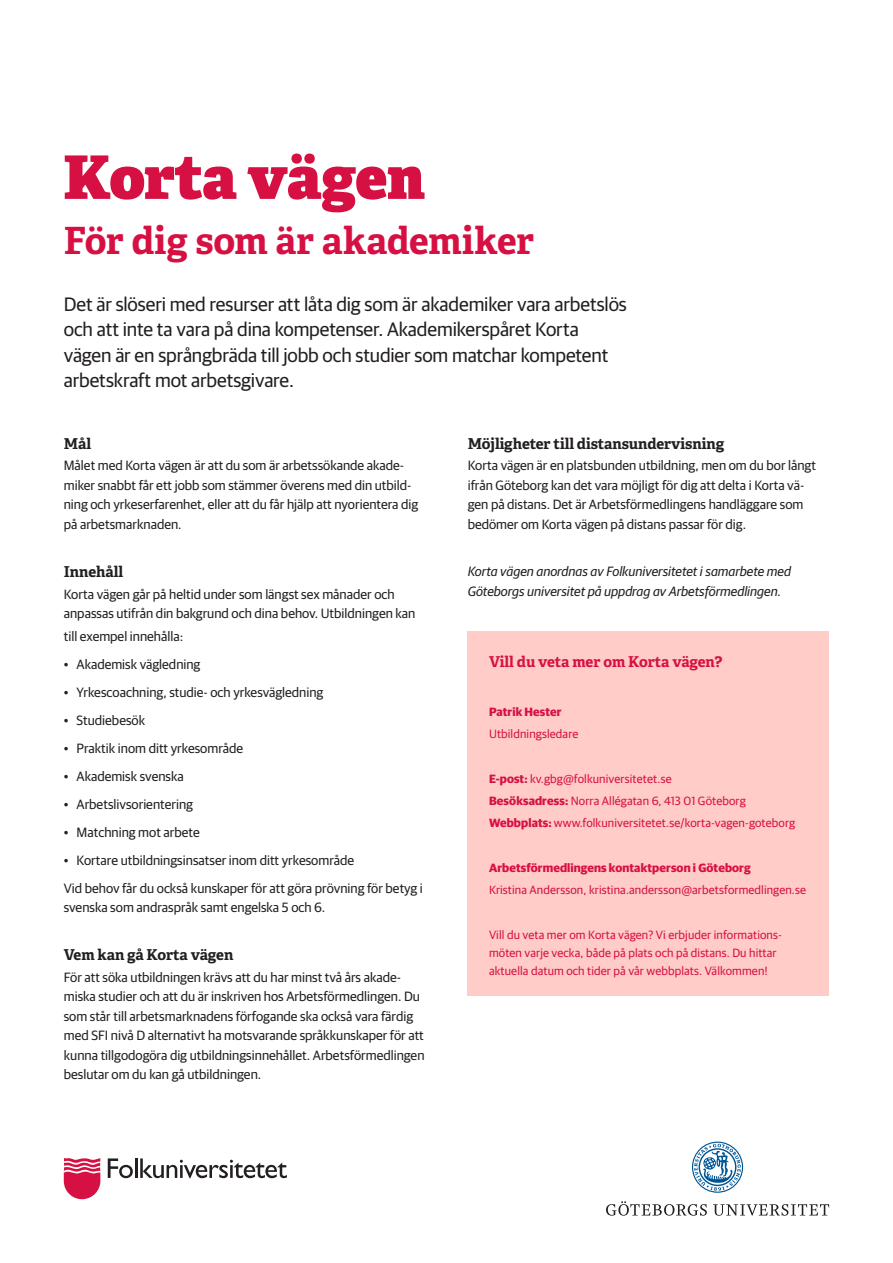
<style>
.page{position:relative;width:893px;height:1263px;background:#fff}
.page>*{position:absolute;margin:0;border:0;box-sizing:border-box;transform-origin:0 0}
.R1{font:800 60px "Adelle";letter-spacing:-.01em;color:#d71043}
.R1-2{font:700 37.5px "Adelle";letter-spacing:-.005em;color:#d71043}
.Ingress{font:19.5px/25.5px "Guardian Sans";letter-spacing:-.01em;color:#231f20}
.t1{font:700 15px "Adelle";letter-spacing:-.005em;color:#231f20}
.t2{font:700 15px "Adelle";letter-spacing:-.01em;color:#d71043}
.t3{font:13.5px/19.5px "Guardian Sans";color:#231f20}
.t4{font:italic 13.5px/19.5px "Guardian Sans";color:#231f20}
.t5{font:12px/22.2px "Guardian Sans";letter-spacing:.01em;color:#d71043}
.t6{font:700 12px "Guardian Sans";letter-spacing:.01em;color:#d71043}
.s1{font-weight:700}
</style>
<div class="page">
<div style="left:468px;top:631px;width:361px;height:365px;background:#ffccc7"></div>
<svg style="left:64px;top:1158px;width:36px;height:41px"></svg>
<svg style="left:108px;top:1158px;width:25px;height:20px"></svg>
<hr style="left:135px;top:1158px;width:2px;height:20px;background:#231f20">
<svg style="left:140px;top:1158px;width:147px;height:20px"></svg>
<svg style="left:606px;top:1201px;width:101px;height:15px"></svg>
<svg style="left:713px;top:1204px;width:116px;height:12px"></svg>
<svg style="left:692px;top:1141px;width:51px;height:52px"></svg>
<p class="R1" style="left:64px;top:138px;width:362px">Korta vägen</p>
<p class="R1-2" style="left:64px;top:217px;width:472px">För dig som är akademiker</p>
<p class="Ingress" style="left:64px;top:290px;width:565px">Det är slöseri med resurser att låta dig som är akademiker vara arbetslös och att inte ta vara på dina kompetenser. Akademikerspåret Korta vägen är en språngbräda till jobb och studier som matchar kompetent arbetskraft mot arbetsgivare.</p>
<p class="t1" style="left:64px;top:434px;width:29px">Mål</p>
<p class="t3" style="left:64px;top:455px;width:356px">Målet med Korta vägen är att du som är arbetssökande akade&shy;miker snabbt får ett jobb som stämmer överens med din utbild&shy;ning och yrkeserfarenhet, eller att du får hjälp att nyorientera dig på arbetsmarknaden.</p>
<p class="t1" style="left:64px;top:562px;width:61px">Innehåll</p>
<p class="t3" style="left:64px;top:583px;width:353px">Korta vägen går på heltid under som längst sex månader och anpassas utifrån din bakgrund och dina behov. Utbildningen kan</p>
<p class="t3" style="left:64px;top:625px;width:121px">till exempel innehålla:</p>
<p class="t3" style="left:64px;top:653px;width:138px">• Akademisk vägledning</p>
<p class="t3" style="left:64px;top:681px;width:261px">• Yrkescoachning, studie- och yrkesvägledning</p>
<p class="t3" style="left:64px;top:709px;width:83px">• Studiebesök</p>
<p class="t3" style="left:64px;top:737px;width:181px">• Praktik inom ditt yrkesområde</p>
<p class="t3" style="left:64px;top:765px;width:122px">• Akademisk svenska</p>
<p class="t3" style="left:64px;top:793px;width:131px">• Arbetslivsorientering</p>
<p class="t3" style="left:64px;top:821px;width:138px">• Matchning mot arbete</p>
<p class="t3" style="left:64px;top:845px;width:361px;line-height:28px">• Kortare utbildningsinsatser inom ditt yrkesområde<br>Vid behov får du också kunskaper för att göra prövning för betyg i</p>
<p class="t3" style="left:64px;top:897px;width:263px">svenska som andraspråk samt engelska 5 och 6.</p>
<p class="t1" style="left:64px;top:945px;width:171px">Vem kan gå Korta vägen</p>
<p class="t3" style="left:64px;top:966px;width:362px">För att söka utbildningen krävs att du har minst två års akade&shy;miska studier och att du är inskriven hos Arbetsförmedlingen. Du som står till arbetsmarknadens förfogande ska också vara färdig med SFI nivå D alternativt ha motsvarande språkkunskaper för att kunna tillgodogöra dig utbildningsinnehållet. Arbetsförmedlingen beslutar om du kan gå utbildningen.</p>
<p class="t1" style="left:468px;top:434px;width:258px">Möjligheter till distansundervisning</p>
<p class="t3" style="left:468px;top:455px;width:350px">Korta vägen är en platsbunden utbildning, men om du bor långt ifrån Göteborg kan det vara möjligt för dig att delta i Korta vä&shy;gen på distans. Det är Arbetsförmedlingens handläggare som bedömer om Korta vägen på distans passar för dig.</p>
<p class="t4" style="left:468px;top:561px;width:325px">Korta vägen anordnas av Folkuniversitetet i samarbete med<br>Göteborgs universitet på uppdrag av Arbetsförmedlingen.</p>
<p class="t2" style="left:489px;top:652px;width:235px">Vill du veta mer om Korta vägen?</p>
<p class="t6" style="left:489px;top:703px;width:74px">Patrik Hester</p>
<p class="t5" style="left:489px;top:722px;width:91px">Utbildningsledare</p>
<p class="t5" style="left:489px;top:766px;width:308px"><span class="s1">E-post:</span> kv.gbg@folkuniversitetet.se<br><span class="s1">Besöksadress:</span> Norra Allégatan 6, 413 01 Göteborg<br><span class="s1">Webbplats:</span> www.folkuniversitetet.se/korta-vagen-goteborg</p>
<p class="t6" style="left:489px;top:859px;width:263px">Arbetsförmedlingens kontaktperson i Göteborg</p>
<p class="t5" style="left:489px;top:878px;width:319px">Kristina Andersson, kristina.andersson@arbetsformedlingen.se</p>
<p class="t5" style="left:489px;top:924px;width:294px;line-height:18px">Vill du veta mer om Korta vägen? Vi erbjuder informations&shy;möten varje vecka, både på plats och på distans. Du hittar aktuella datum och tider på vår webbplats. Välkommen!</p>
</div>
